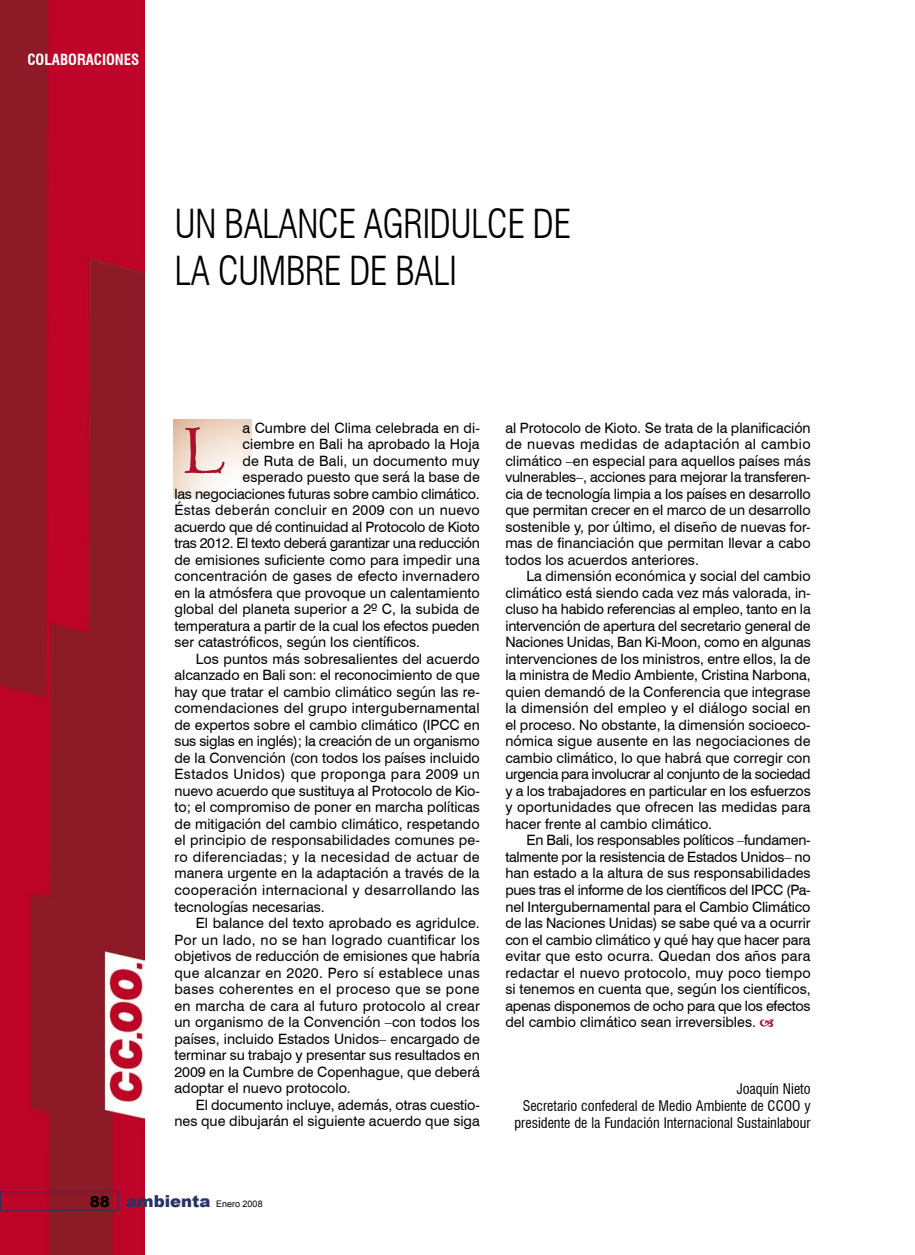
<style>
.page{position:relative;width:915px;height:1255px;background:#fff}
.page>*{position:absolute;margin:0;border:0;box-sizing:border-box;transform-origin:0 0}
.t1{font:63px "St Nicholas";color:#a9122a}
.titular_reportaje{font:300 condensed 39px/46.5px "Swiss 721 BT";letter-spacing:-.02em;color:#000}
.t2{font:700 condensed 15px "Swiss 721 BT";color:#fff}
.Texto_general{font:14.25px/16.5px "Swiss 721 BT";color:#000;text-align:justify}
.Firma{font:condensed 14.25px/17.1px "Swiss 721 BT";color:#000;text-align:center}
.Texto_general-2{font:14.25px "Swiss 721 BT";letter-spacing:-.025em;color:#000}
.t3{font:9px "Arial";color:#000}
.s1{font-weight:900;font-size:15px}
.s2{font-weight:900;font-size:16.5px;color:#283366}
</style>
<div class="page">
<img style="left:0;top:0;width:144px;height:1254px">
<svg style="left:174px;top:419px;width:77px;height:78px"></svg>
<div style="left:0;top:1191px;width:119px;height:19px;border:1px solid #283366"></div>
<p class="t2" style="left:27px;top:51px;width:114px">COLABORACIONES</p>
<p class="titular_reportaje" style="left:174px;top:201px;width:398px">UN BALANCE AGRIDULCE DE<br>LA CUMBRE DE BALI</p>
<p class="t1" style="left:183px;top:422px;width:44px">L</p>
<p class="Texto_general" style="left:242px;top:419px;width:238px">a Cumbre del Clima celebrada en di-</p>
<p class="Texto_general" style="left:242px;top:436px;width:238px">ciembre en Bali ha aprobado la Hoja</p>
<p class="Texto_general" style="left:242px;top:452px;width:239px">de Ruta de Bali, un documento muy</p>
<p class="Texto_general" style="left:242px;top:469px;width:238px">esperado puesto que será la base de</p>
<p class="Texto_general" style="left:174px;top:485px;width:306px">las negociaciones futuras sobre cambio climático.</p>
<p class="Texto_general" style="left:174px;top:502px;width:307px">Éstas deberán concluir en 2009 con un nuevo</p>
<p class="Texto_general" style="left:174px;top:518px;width:307px">acuerdo que dé continuidad al Protocolo de Kioto</p>
<p class="Texto_general-2" style="left:174px;top:534px;width:307px">tras 2012. El texto deberá garantizar una reducción</p>
<p class="Texto_general" style="left:174px;top:551px;width:307px">de emisiones suficiente como para impedir una</p>
<p class="Texto_general" style="left:174px;top:568px;width:307px">concentración de gases de efecto invernadero</p>
<p class="Texto_general" style="left:174px;top:584px;width:307px">en la atmósfera que provoque un calentamiento</p>
<p class="Texto_general" style="left:174px;top:601px;width:306px">global del planeta superior a 2º C, la subida de</p>
<p class="Texto_general" style="left:174px;top:617px;width:306px">temperatura a partir de la cual los efectos pueden</p>
<p class="Texto_general" style="left:174px;top:634px;width:247px">ser catastróficos, según los científicos.</p>
<p class="Texto_general" style="left:174px;top:650px;width:307px;text-indent:21px">Los puntos más sobresalientes del acuerdo alcanzado en Bali son: el reconocimiento de que hay que tratar el cambio climático según las re&shy;comendaciones del grupo intergubernamental de expertos sobre el cambio climático (IPCC en sus siglas en inglés); la creación de un organismo de la Convención (con todos los países incluido Estados Unidos) que proponga para 2009 un nuevo acuerdo que sustituya al Protocolo de Kio&shy;to; el compromiso de poner en marcha políticas de mitigación del cambio climático, respetando el principio de responsabilidades comunes pe&shy;ro diferenciadas; y la necesidad de actuar de manera urgente en la adaptación a través de la cooperación internacional y desarrollando las tecnologías necesarias.</p>
<p class="Texto_general" style="left:174px;top:914px;width:307px;text-indent:21px">El balance del texto aprobado es agridulce.<br>Por un lado, no se han logrado cuantificar los objetivos de reducción de emisiones que habría que alcanzar en 2020. Pero sí establece unas bases coherentes en el proceso que se pone en marcha de cara al futuro protocolo al crear un organismo de la Convención –con todos los países, incluido Estados Unidos– encargado de terminar su trabajo y presentar sus resultados en 2009 en la Cumbre de Copenhague, que deberá adoptar el nuevo protocolo.</p>
<p class="Texto_general" style="left:174px;top:1096px;width:307px;text-align:right">El documento incluye, además, otras cuestio&shy;nes que dibujarán el siguiente acuerdo que siga</p>
<p class="Texto_general" style="left:505px;top:419px;width:307px">al Protocolo de Kioto. Se trata de la planificación de nuevas medidas de adaptación al cambio climático –en especial para aquellos países más vulnerables–, acciones para mejorar la transferen&shy;cia de tecnología limpia a los países en desarrollo que permitan crecer en el marco de un desarrollo sostenible y, por último, el diseño de nuevas for&shy;mas de financiación que permitan llevar a cabo todos los acuerdos anteriores.</p>
<p class="Texto_general" style="left:505px;top:568px;width:307px;text-indent:21px">La dimensión económica y social del cambio climático está siendo cada vez más valorada, in&shy;cluso ha habido referencias al empleo, tanto en la intervención de apertura del secretario general de Naciones Unidas, Ban Ki-Moon, como en algunas intervenciones de los ministros, entre ellos, la de la ministra de Medio Ambiente, Cristina Narbona, quien demandó de la Conferencia que integrase la dimensión del empleo y el diálogo social en el proceso. No obstante, la dimensión socioeco&shy;nómica sigue ausente en las negociaciones de cambio climático, lo que habrá que corregir con urgencia para involucrar al conjunto de la sociedad y a los trabajadores en particular en los esfuerzos y oportunidades que ofrecen las medidas para hacer frente al cambio climático.</p>
<p class="Texto_general" style="left:505px;top:832px;width:307px;text-indent:21px">En Bali, los responsables políticos –fundamen&shy;talmente por la resistencia de Estados Unidos– no han estado a la altura de sus responsabilidades pues tras el informe de los científicos del IPCC (Pa&shy;nel Intergubernamental para el Cambio Climático de las Naciones Unidas) se sabe qué va a ocurrir con el cambio climático y qué hay que hacer para evitar que esto ocurra. Quedan dos años para redactar el nuevo protocolo, muy poco tiempo si tenemos en cuenta que, según los científicos, apenas disponemos de ocho para que los efectos del cambio climático sean irreversibles.</p>
<p class="Firma" style="left:736px;top:1079px;width:75px">Joaquín Nieto</p>
<p class="Firma" style="left:514px;top:1097px;width:297px">Secretario confederal de Medio Ambiente de CCOO y presidente de la Fundación Internacional Sustainlabour</p>
<p class="t3" style="left:90px;top:1197px;width:174px"><span class="s1">88</span> <span class="s2">ambienta</span> Enero 2008</p>
</div>
